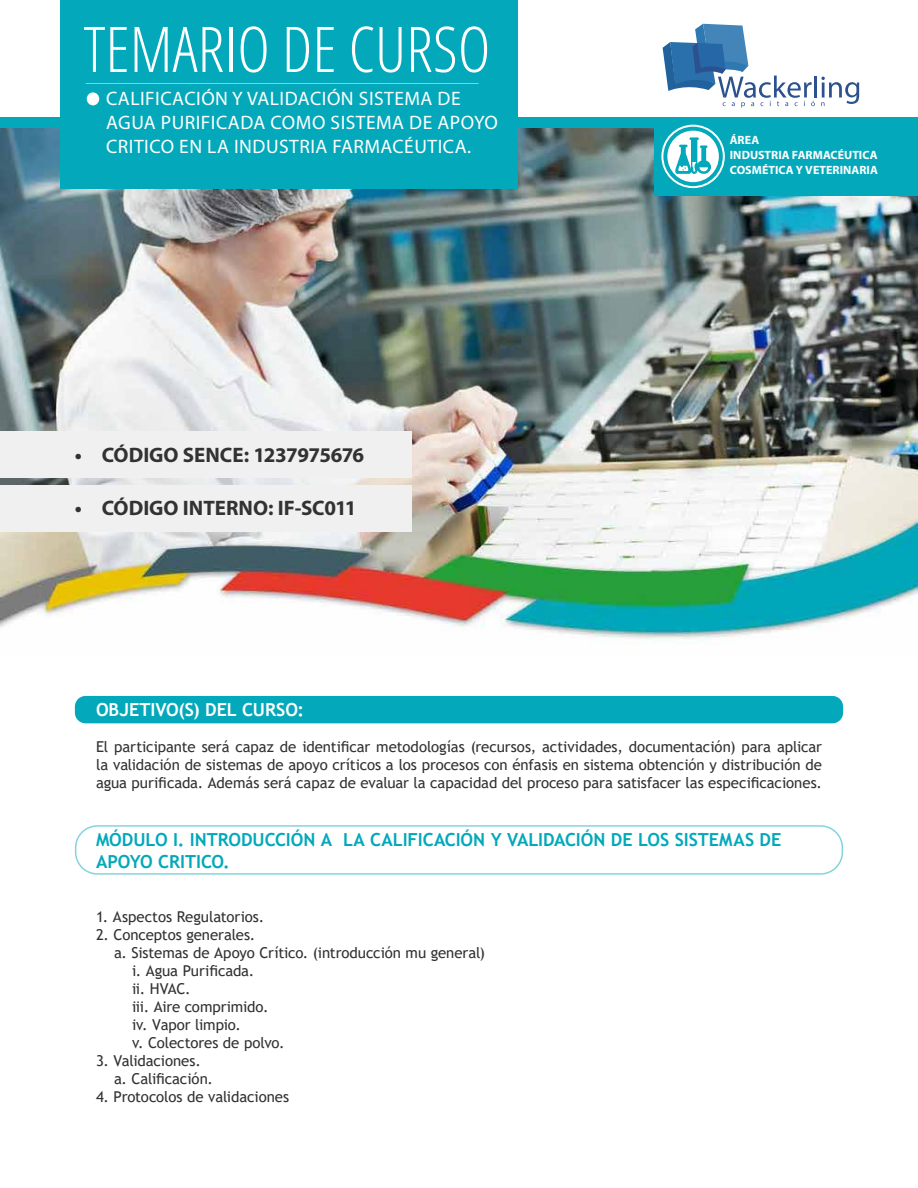
<style>
.page{position:relative;width:918px;height:1188px;background:#fff}
.page>*{position:absolute;margin:0;border:0;box-sizing:border-box;transform-origin:0 0}
.t1{font:300 condensed 63px "Open Sans";color:#fff}
.t2{font:700 21px "Myriad Pro";color:#323232}
.t3{font:19.5px/24px "Myriad Pro";letter-spacing:.025em;color:#fff}
.t4{font:700 18px/21.6px "Trebuchet MS";letter-spacing:-.005em;color:#03a9ba}
.t5{font:700 18px "Trebuchet MS";letter-spacing:-.005em;color:#fff}
.t6{font:15px/18px "Trebuchet MS";letter-spacing:-.005em;color:#323232;text-align:justify}
.t7{font:700 12px/15px "Myriad Pro";color:#fff}
</style>
<div class="page">
<img style="left:0;top:128px;width:918px;height:516px">
<div style="left:75px;top:696px;width:768px;height:27px;background:#03a9ba;border-radius:11px"></div>
<div style="left:0;top:117px;width:918px;height:11px;background:#03a9ba"></div>
<div style="left:60px;top:0;width:457px;height:188px;background:#03a9ba"></div>
<hr style="left:814px;top:76px;width:3px;height:22px;background:#2c518f">
<svg style="left:663px;top:24px;width:152px;height:84px"></svg>
<svg style="left:821px;top:77px;width:38px;height:29px"></svg>
<div style="left:87px;top:92px;width:12px;height:13px;background:#fff;border-radius:50%"></div>
<hr style="left:86px;top:83px;width:393px;height:1px;background:#fff">
<div style="left:654px;top:117px;width:264px;height:79px;background:#03a9ba"></div>
<div style="left:75px;top:825px;width:768px;height:50px;border:2px solid #03a9ba;border-radius:22px"></div>
<div style="left:661px;top:125px;width:64px;height:63px;border:2px solid #fff;border-radius:50%"></div>
<svg style="left:667px;top:131px;width:52px;height:51px"></svg>
<div style="left:0;top:485px;width:411px;height:46px;background:#f0f0f0"></div>
<div style="left:0;top:432px;width:411px;height:46px;background:#f0f0f0"></div>
<h1 class="t1" style="left:84px;top:6px;width:408px">TEMARIO DE CURSO</h1>
<h3 class="t3" style="left:106px;top:86px;width:393px">CALIFICACIÓN Y VALIDACIÓN SISTEMA DE<br>AGUA PURIFICADA COMO SISTEMA DE APOYO<br>CRITICO EN LA INDUSTRIA FARMACÉUTICA.</h3>
<h2 class="t2" style="left:75px;top:441px;width:291px">• CÓDIGO SENCE: 1237975676</h2>
<h2 class="t2" style="left:75px;top:494px;width:283px">• CÓDIGO INTERNO: IF-SC011</h2>
<p class="t7" style="left:730px;top:132px;width:150px">ÁREA<br>INDUSTRIA FARMACÉUTICA<br>COSMÉTICA Y VETERINARIA</p>
<p class="t5" style="left:96px;top:699px;width:210px">OBJETIVO(S) DEL CURSO:</p>
<p class="t6" style="left:96px;top:738px;width:728px">El participante será capaz de identificar metodologías (recursos, actividades, documentación) para aplicar la validación de sistemas de apoyo críticos a los procesos con énfasis en sistema obtención y distribución de agua purificada. Además será capaz de evaluar la capacidad del proceso para satisfacer las especificaciones.</p>
<p class="t4" style="left:96px;top:829px;width:687px">MÓDULO I. INTRODUCCIÓN A LA CALIFICACIÓN Y VALIDACIÓN DE LOS SISTEMAS DE<br>APOYO CRITICO.</p>
<p class="t6" style="left:96px;top:907px;width:170px">1. Aspectos Regulatorios.</p>
<p class="t6" style="left:96px;top:925px;width:161px">2. Conceptos generales.</p>
<p class="t6" style="left:114px;top:943px;width:373px">a. Sistemas de Apoyo Crítico. (introducción mu general)</p>
<p class="t6" style="left:132px;top:961px;width:124px">i. Agua Purificada.</p>
<p class="t6" style="left:132px;top:979px;width:60px">ii. HVAC.</p>
<p class="t6" style="left:132px;top:997px;width:138px">iii. Aire comprimido.</p>
<p class="t6" style="left:132px;top:1015px;width:111px">iv. Vapor limpio.</p>
<p class="t6" style="left:132px;top:1033px;width:154px">v. Colectores de polvo.</p>
<p class="t6" style="left:114px;top:1051px;width:101px;text-indent:-18px">3. Validaciones. a. Calificación.</p>
<p class="t6" style="left:96px;top:1087px;width:195px">4. Protocolos de validaciones</p>
</div>
